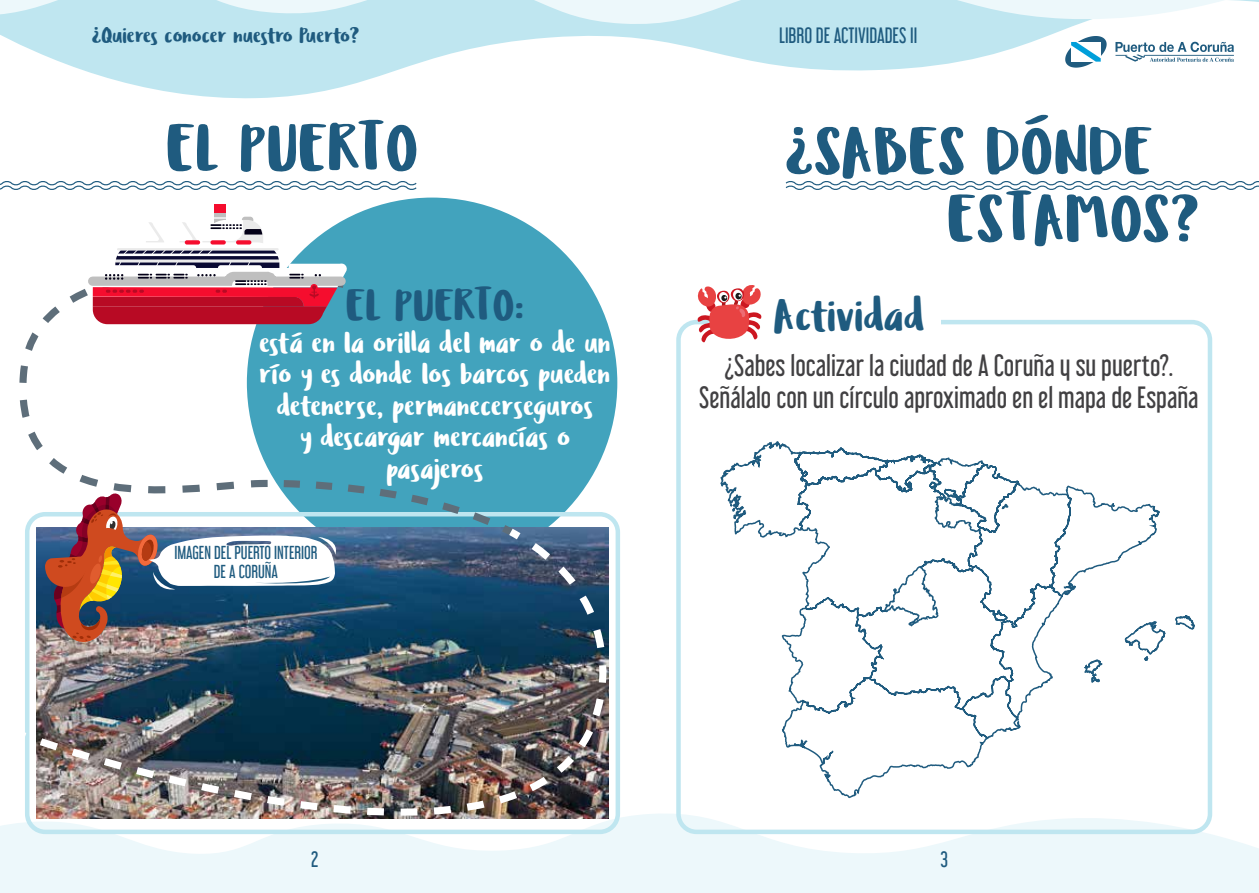
<style>
.page{position:relative;width:1259px;height:893px;background:#fff}
.page>*{position:absolute;margin:0;border:0;box-sizing:border-box;transform-origin:0 0}
.t1{font:67.2px/67.5px "Ludicrous";color:#1f5b7f}
.t2{font:45px "Ludicrous";color:#1f5b7f}
.t3{font:30px/31.5px "Ludicrous";color:#fff;text-align:center}
.t4{font:27px/32.4px "Libel Suit Rg";color:#414042;text-align:center}
.t5{font:22.5px "Ludicrous";color:#1f5b7f}
.t6{font:19.5px "Libel Suit Rg";color:#1f5b7f}
.t7{font:16.5px/19.8px "Libel Suit Rg";color:#1f5b7f;text-align:center}
</style>
<div class="page">
<svg style="left:0;top:809px;width:1259px;height:84px;fill:#edf8fb"></svg>
<svg style="left:0;top:29px;width:1197px;height:70px"></svg>
<svg style="left:0;top:0;width:1259px;height:29px;background:#cfecf3"></svg>
<svg style="left:1065px;top:36px;width:41px;height:32px"></svg>
<svg style="left:1115px;top:42px;width:119px;height:20px"></svg>
<div style="left:247px;top:198px;width:370px;height:370px;background:#42a3bd;border-radius:50%"></div>
<div style="left:242px;top:217px;width:11px;height:6px;background:#bfbfbf;border-radius:3px"></div>
<div style="left:214px;top:205px;width:12px;height:18px;background:#bfbfbf"></div>
<hr style="left:210px;top:217px;width:30px;height:2px;background:#fff">
<div style="left:214px;top:205px;width:12px;height:8px;background:#f50d2e"></div>
<svg style="left:20px;top:218px;width:327px;height:148px"></svg>
<hr style="left:117px;top:248px;width:162px;height:3px;background:#ebebeb">
<hr style="left:117px;top:254px;width:162px;height:2px;background:#fff">
<div style="left:185px;top:240px;width:15px;height:5px;background:#f50d2e;border-radius:2px"></div>
<div style="left:210px;top:240px;width:16px;height:5px;background:#f50d2e;border-radius:2px"></div>
<div style="left:236px;top:240px;width:15px;height:5px;background:#f50d2e;border-radius:2px"></div>
<div style="left:676px;top:320px;width:536px;height:514px;border:4px solid #bfe6f0;border-radius:18px"></div>
<div style="left:721px;top:291px;width:219px;height:48px;background:#fff"></div>
<svg style="left:0;top:181px;width:417px;height:9px"></svg>
<svg style="left:785px;top:181px;width:474px;height:9px"></svg>
<svg style="left:697px;top:285px;width:64px;height:58px"></svg>
<svg style="left:19px;top:392px;width:487px;height:130px"></svg>
<svg style="left:720px;top:441px;width:475px;height:358px"></svg>
<img style="left:24px;top:745px;width:584px;height:148px">
<img style="left:25px;top:522px;width:584px;height:223px">
<p class="t5" style="left:92px;top:22px;width:269px">¿Quieres conocer nuestro Puerto?</p>
<p class="t6" style="left:779px;top:19px;width:140px">LIBRO DE ACTIVIDADES II</p>
<h1 class="t1" style="left:167px;top:116px;width:254px">EL PUERTO</h1>
<h2 class="t2" style="left:346px;top:278px;width:179px">EL PUERTO:</h2>
<p class="t3" style="left:260px;top:327px;width:353px">está en la orilla del mar o de un río y es donde los barcos pueden detenerse, permanecerseguros<br>y descargar mercancías o pasajeros</p>
<p class="t7" style="left:174px;top:540px;width:145px">IMAGEN DEL PUERTO INTERIOR<br>DE A CORUÑA</p>
<h1 class="t1" style="left:948px;top:119px;width:254px;text-indent:-162px">¿SABES DÓNDE<br>ESTAMOS?</h1>
<h2 class="t2" style="left:774px;top:288px;width:153px">Actividad</h2>
<p class="t4" style="left:699px;top:346px;width:501px">¿Sabes localizar la ciudad de A Coruña y su puerto?.<br>Señálalo con un círculo aproximado en el mapa de España</p>
<p class="t6" style="left:311px;top:843px;width:9px">2</p>
<p class="t6" style="left:940px;top:843px;width:9px">3</p>
</div>
